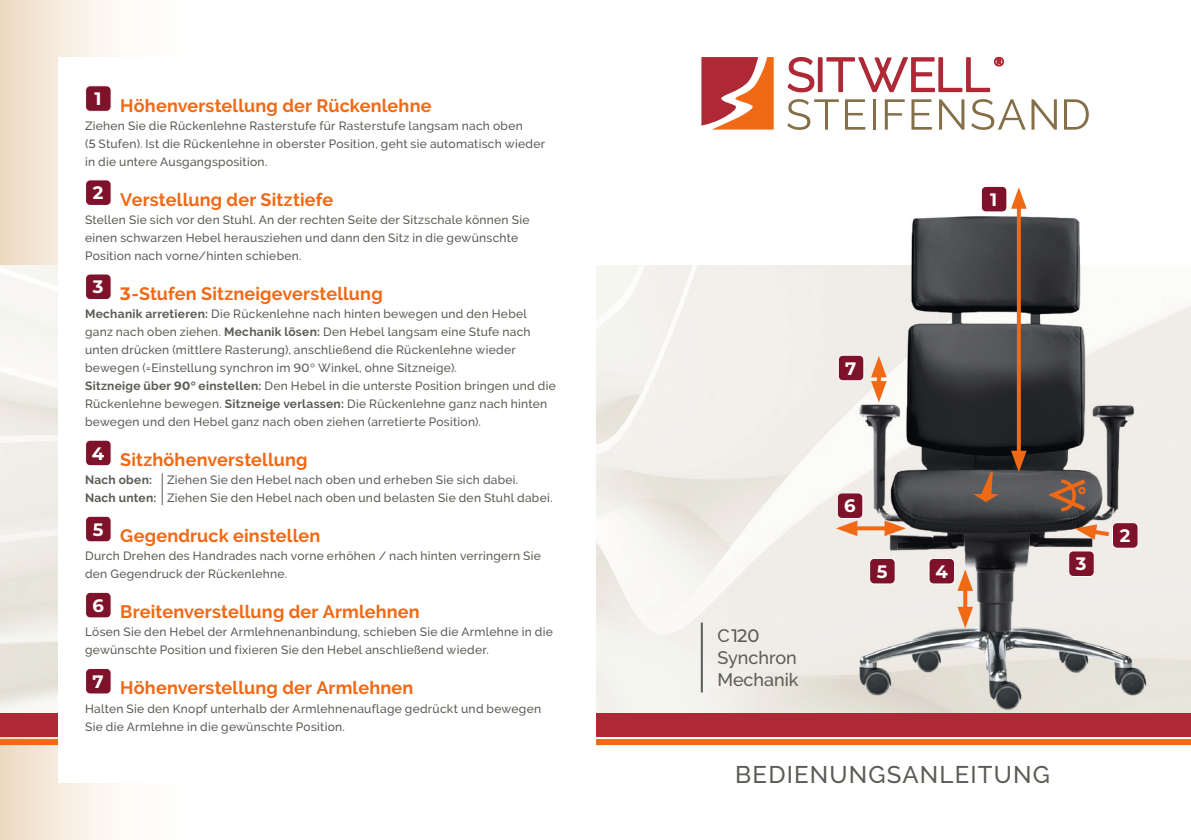
<style>
.page{position:relative;width:1191px;height:840px;background:#fff}
.page>*{position:absolute;margin:0;border:0;box-sizing:border-box;transform-origin:0 0}
.t1{font:500 24px "Raleway";letter-spacing:.05em;color:#5c5c56}
.t2{font:700 18px "Raleway";letter-spacing:.01em;color:#f06915}
.t3{font:500 18px/22px "Raleway";color:#5c5c56}
.t4{font:700 18px "Montserrat";color:#fff}
.t5{font:500 18px "Montserrat";color:#5c5c56}
.t6{font:500 12px/18px "Raleway";letter-spacing:.025em;color:#5c5c56}
.t7{font:700 12px "Raleway";letter-spacing:.025em;color:#5c5c56}
.s1{font-family:"Montserrat"}
.s2{font-weight:700}
.s3{font-family:"Montserrat";font-weight:700}
.s4{font-family:"Raleway"}
</style>
<div class="page">
<svg style="left:0;top:0;width:121px;height:839px;background:#f3e5d5"></svg>
<img style="left:0;top:265px;width:1191px;height:447px">
<img style="left:911px;top:207px;width:170px;height:58px">
<img style="left:813px;top:265px;width:353px;height:447px">
<svg style="left:1016px;top:209px;width:4px;height:241px"></svg>
<svg style="left:1011px;top:450px;width:15px;height:22px"></svg>
<svg style="left:1011px;top:187px;width:15px;height:22px"></svg>
<svg style="left:871px;top:355px;width:15px;height:47px"></svg>
<svg style="left:1074px;top:524px;width:38px;height:15px"></svg>
<svg style="left:963px;top:590px;width:4px;height:16px"></svg>
<svg style="left:957px;top:606px;width:16px;height:22px"></svg>
<svg style="left:957px;top:569px;width:16px;height:21px"></svg>
<svg style="left:857px;top:526px;width:27px;height:4px"></svg>
<svg style="left:836px;top:520px;width:21px;height:16px"></svg>
<svg style="left:884px;top:520px;width:22px;height:16px"></svg>
<div style="left:0;top:712px;width:1191px;height:24px;background:#af2835"></div>
<svg style="left:0;top:738px;width:1191px;height:6px;fill:#f06915"></svg>
<svg style="left:1043px;top:475px;width:46px;height:38px;background:#7b5b49"></svg>
<div style="left:58px;top:57px;width:537px;height:725px;background:#fff"></div>
<div style="left:981px;top:186px;width:26px;height:26px;background:#7f122b;border-radius:5px"></div>
<div style="left:980px;top:186px;width:27px;height:26px;border:1px solid #fff;border-radius:5px"></div>
<div style="left:1112px;top:522px;width:26px;height:26px;background:#7f122b;border-radius:5px"></div>
<div style="left:1112px;top:522px;width:26px;height:26px;border:1px solid #fff;border-radius:5px"></div>
<div style="left:1068px;top:550px;width:26px;height:26px;background:#7f122b;border-radius:5px"></div>
<div style="left:1068px;top:550px;width:26px;height:26px;border:1px solid #fff;border-radius:5px"></div>
<div style="left:929px;top:558px;width:25px;height:25px;background:#7f122b;border-radius:5px"></div>
<div style="left:928px;top:557px;width:27px;height:27px;border:1px solid #fff;border-radius:5px"></div>
<div style="left:869px;top:558px;width:26px;height:25px;background:#7f122b;border-radius:5px"></div>
<div style="left:869px;top:557px;width:26px;height:27px;border:1px solid #fff;border-radius:5px"></div>
<div style="left:837px;top:492px;width:26px;height:26px;background:#7f122b;border-radius:5px"></div>
<div style="left:837px;top:492px;width:26px;height:26px;border:1px solid #fff;border-radius:5px"></div>
<div style="left:838px;top:355px;width:26px;height:25px;background:#7f122b;border-radius:5px"></div>
<div style="left:838px;top:354px;width:26px;height:27px;border:1px solid #fff;border-radius:5px"></div>
<hr style="left:701px;top:622px;width:2px;height:70px;background:#5c5c56">
<div style="left:86px;top:86px;width:25px;height:25px;background:#7f122b;border-radius:5px"></div>
<div style="left:85px;top:85px;width:27px;height:27px;border:1px solid #fff;border-radius:5px"></div>
<div style="left:86px;top:180px;width:25px;height:25px;background:#7f122b;border-radius:5px"></div>
<div style="left:85px;top:179px;width:27px;height:27px;border:1px solid #fff;border-radius:5px"></div>
<div style="left:86px;top:274px;width:25px;height:25px;background:#7f122b;border-radius:5px"></div>
<div style="left:85px;top:273px;width:27px;height:27px;border:1px solid #fff;border-radius:5px"></div>
<div style="left:86px;top:440px;width:25px;height:25px;background:#7f122b;border-radius:5px"></div>
<div style="left:85px;top:439px;width:27px;height:27px;border:1px solid #fff;border-radius:5px"></div>
<div style="left:86px;top:516px;width:25px;height:25px;background:#7f122b;border-radius:5px"></div>
<div style="left:85px;top:515px;width:27px;height:27px;border:1px solid #fff;border-radius:5px"></div>
<div style="left:86px;top:592px;width:25px;height:25px;background:#7f122b;border-radius:5px"></div>
<div style="left:85px;top:591px;width:27px;height:27px;border:1px solid #fff;border-radius:5px"></div>
<div style="left:86px;top:668px;width:25px;height:25px;background:#7f122b;border-radius:5px"></div>
<div style="left:85px;top:667px;width:27px;height:27px;border:1px solid #fff;border-radius:5px"></div>
<hr style="left:162px;top:473px;width:1px;height:32px;background:#5c5c56">
<svg style="left:973px;top:471px;width:25px;height:31px"></svg>
<svg style="left:701px;top:57px;width:72px;height:72px"></svg>
<svg style="left:787px;top:57px;width:28px;height:36px"></svg>
<div style="left:818px;top:57px;width:4px;height:35px;border:1px solid #af2835"></div>
<svg style="left:826px;top:56px;width:177px;height:37px"></svg>
<svg style="left:787px;top:99px;width:51px;height:31px"></svg>
<svg style="left:845px;top:99px;width:20px;height:31px"></svg>
<hr style="left:872px;top:99px;width:3px;height:31px;background:#856f48">
<svg style="left:884px;top:99px;width:20px;height:31px"></svg>
<svg style="left:911px;top:99px;width:20px;height:31px"></svg>
<svg style="left:939px;top:99px;width:25px;height:31px"></svg>
<svg style="left:971px;top:99px;width:54px;height:31px"></svg>
<svg style="left:1031px;top:99px;width:25px;height:31px"></svg>
<svg style="left:1064px;top:99px;width:24px;height:31px"></svg>
<h2 class="t2" style="left:95px;top:95px;width:338px"><sup>1</sup> Höhenverstellung der Rückenlehne</h2>
<p class="t6" style="left:85px;top:116px;width:461px">Ziehen Sie die Rückenlehne Rasterstufe für Rasterstufe langsam nach oben<br>(<span class="s1">5</span> Stufen). Ist die Rückenlehne in oberster Position, geht sie automatisch wieder in die untere Ausgangsposition.</p>
<h2 class="t2" style="left:93px;top:189px;width:242px"><sup>2</sup> Verstellung der Sitztiefe</h2>
<p class="t6" style="left:85px;top:210px;width:446px">Stellen Sie sich vor den Stuhl. An der rechten Seite der Sitzschale können Sie einen schwarzen Hebel herausziehen und dann den Sitz in die gewünschte<br>Position nach vorne/hinten schieben.</p>
<h2 class="t2" style="left:93px;top:283px;width:291px"><sup>3</sup> <span class="s1">3</span>-Stufen Sitzneigeverstellung</h2>
<p class="t6" style="left:85px;top:304px;width:472px"><span class="s2">Mechanik arretieren:</span> Die Rückenlehne nach hinten bewegen und den Hebel ganz nach oben ziehen. <span class="s2">Mechanik lösen:</span> Den Hebel langsam eine Stufe nach unten drücken (mittlere Rasterung), anschließend die Rückenlehne wieder bewegen (=Einstellung synchron im <span class="s1">90°</span> Winkel, ohne Sitzneige).<br><span class="s2">Sitzneige über</span> <span class="s3">90°</span> <span class="s2">einstellen:</span> Den Hebel in die unterste Position bringen und die Rückenlehne bewegen. <span class="s2">Sitzneige verlassen:</span> Die Rückenlehne ganz nach hinten bewegen und den Hebel ganz nach oben ziehen (arretierte Position).</p>
<h2 class="t2" style="left:92px;top:449px;width:217px"><sup>4</sup> Sitzhöhenverstellung</h2>
<p class="t7" style="left:85px;top:473px;width:68px">Nach oben:</p>
<p class="t6" style="left:85px;top:470px;width:469px;text-indent:82px">Ziehen Sie den Hebel nach oben und erheben Sie sich dabei.<br><span class="s2">Nach unten:</span> Ziehen Sie den Hebel nach oben und belasten Sie den Stuhl dabei.</p>
<h2 class="t2" style="left:93px;top:525px;width:229px"><sup>5</sup> Gegendruck einstellen</h2>
<p class="t6" style="left:85px;top:546px;width:457px">Durch Drehen des Handrades nach vorne erhöhen / nach hinten verringern Sie den Gegendruck der Rückenlehne.</p>
<h2 class="t2" style="left:92px;top:601px;width:329px"><sup>6</sup> Breitenverstellung der Armlehnen</h2>
<p class="t6" style="left:85px;top:622px;width:469px">Lösen Sie den Hebel der Armlehnenanbindung, schieben Sie die Armlehne in die gewünschte Position und fixieren Sie den Hebel anschließend wieder.</p>
<h2 class="t2" style="left:92px;top:677px;width:322px"><sup>7</sup> Höhenverstellung der Armlehnen</h2>
<p class="t6" style="left:85px;top:698px;width:457px">Halten Sie den Knopf unterhalb der Armlehnenauflage gedrückt und bewegen<br>Sie die Armlehne in die gewünschte Position.</p>
<h2 class="t4" style="left:990px;top:186px;width:9px">1</h2>
<h2 class="t4" style="left:845px;top:355px;width:13px">7</h2>
<h2 class="t5" style="left:717px;top:623px;width:44px"><span class="s4">C</span>120</h2>
<h2 class="t3" style="left:717px;top:646px;width:83px">Synchron<br>Mechanik</h2>
<h2 class="t4" style="left:844px;top:492px;width:13px">6</h2>
<h2 class="t4" style="left:876px;top:558px;width:12px">5</h2>
<h2 class="t4" style="left:935px;top:558px;width:14px">4</h2>
<h2 class="t4" style="left:1075px;top:550px;width:12px">3</h2>
<h1 class="t1" style="left:735px;top:760px;width:316px">BEDIENUNGSANLEITUNG</h1>
<h2 class="t4" style="left:1119px;top:522px;width:12px">2</h2>
</div>
